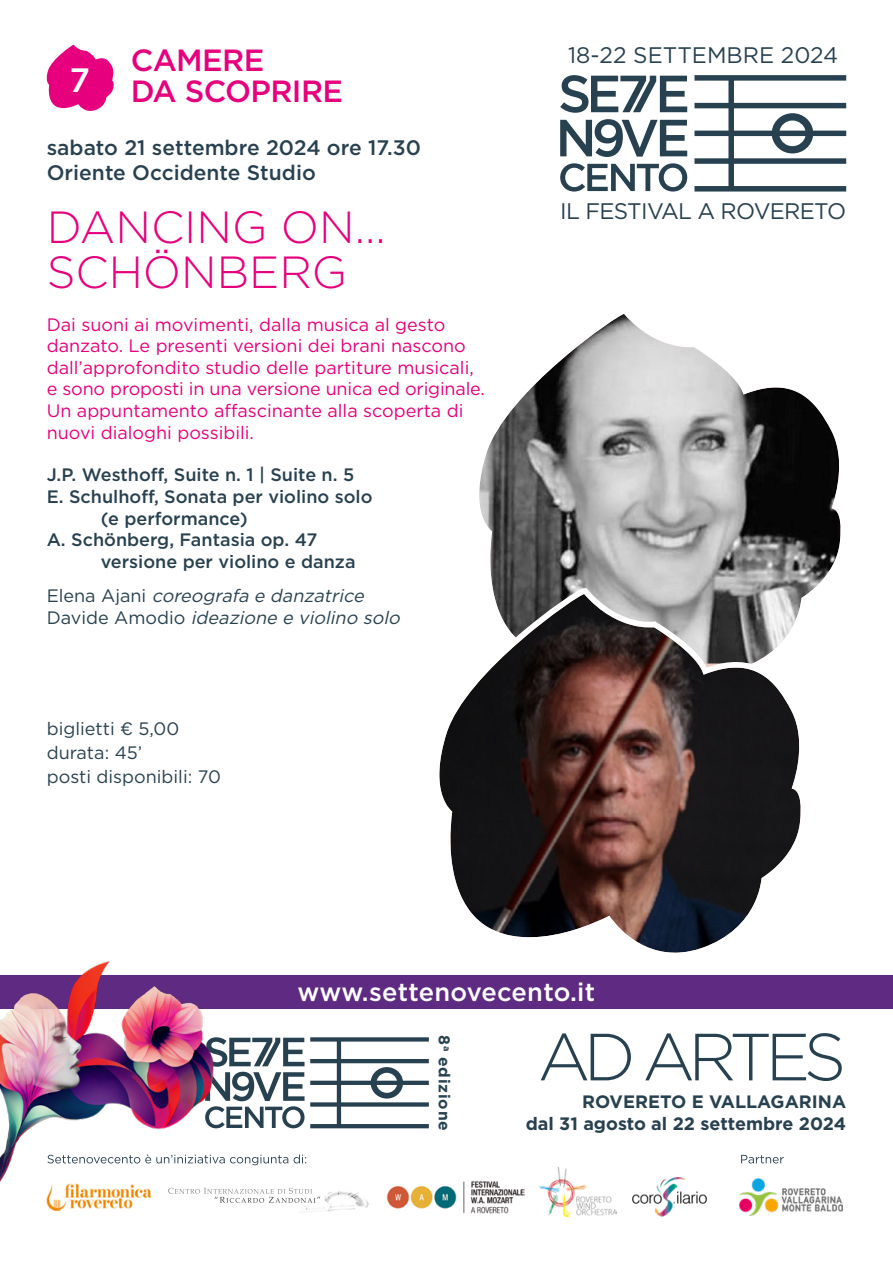
<style>
.page{position:relative;width:893px;height:1263px;background:#fff}
.page>*{position:absolute;margin:0;border:0;box-sizing:border-box;transform-origin:0 0}
.t1{font:300 66.6px "Gotham";letter-spacing:-.1em;color:#284150}
.t2{font:300 45px/45px "Gotham";color:#e6007d}
.t3{font:500 33.75px "Gotham";color:#fff}
.t4{font:500 30.6px/30.6px "Gotham";letter-spacing:-.02em;color:#e6007d}
.t5{font:500 25.5px "Gotham";letter-spacing:.01em;color:#fff}
.t6{font:22.5px "Gotham";letter-spacing:-.03em;color:#284150}
.t7{font:22.5px "Gotham";color:#284150}
.t8{font:500 21px/25.2px "Gotham";color:#284150}
.t9{font:18px/21.6px "Gotham";color:#e6007d}
.t10{font:500 18px "Gotham";color:#284150}
.t11{font:italic 18px/21.6px "Gotham";color:#284150}
.t12{font:700 18px/22px "Gotham";color:#284150;text-align:right}
.t13{font:18px/24px "Gotham";color:#284150}
.t14{font:700 15.75px "Gotham";letter-spacing:.05em;color:#284150}
.s1{font-style:normal}
</style>
<div class="page">
<svg style="left:224px;top:1154px;width:82px;height:11px"></svg>
<img style="left:47px;top:1191px;width:106px;height:19px">
<img style="left:387px;top:1180px;width:137px;height:33px">
<img style="left:299px;top:1191px;width:70px;height:22px">
<svg style="left:168px;top:1188px;width:152px;height:15px"></svg>
<img style="left:540px;top:1167px;width:77px;height:49px">
<img style="left:632px;top:1177px;width:75px;height:39px">
<img style="left:740px;top:1179px;width:102px;height:36px">
<svg style="left:741px;top:1155px;width:43px;height:8px"></svg>
<svg style="left:694px;top:75px;width:152px;height:117px"></svg>
<svg style="left:560px;top:163px;width:127px;height:29px"></svg>
<svg style="left:560px;top:119px;width:127px;height:38px"></svg>
<svg style="left:560px;top:75px;width:127px;height:38px"></svg>
<div style="left:0;top:975px;width:893px;height:33px;background:#5f2b82"></div>
<svg style="left:224px;top:1037px;width:205px;height:91px"></svg>
<img style="left:0;top:961px;width:224px;height:230px">
<svg style="left:479px;top:314px;width:362px;height:277px"></svg>
<svg style="left:439px;top:583px;width:372px;height:370px"></svg>
<svg style="left:46px;top:45px;width:68px;height:66px"></svg>
<h3 class="t4" style="left:131px;top:45px;width:214px">CAMERE<br>DA SCOPRIRE</h3>
<p class="t8" style="left:47px;top:135px;width:376px">sabato 21 settembre 2024 ore 17.30<br>Oriente Occidente Studio</p>
<h2 class="t2" style="left:47px;top:203px;width:340px">DANCING ON...<br>SCHÖNBERG</h2>
<p class="t9" style="left:47px;top:313px;width:440px">Dai suoni ai movimenti, dalla musica al gesto danzato. Le presenti versioni dei brani nascono dall’approfondito studio delle partiture musicali, e sono proposti in una versione unica ed originale.<br>Un appuntamento affascinante alla scoperta di nuovi dialoghi possibili.</p>
<p class="t10" style="left:47px;top:463px;width:309px">J.P. Westhoff, Suite n. 1 | Suite n. 5</p>
<p class="t10" style="left:47px;top:485px;width:327px">E. Schulhoff, Sonata per violino solo</p>
<p class="t10" style="left:101px;top:506px;width:149px">(e performance)</p>
<p class="t10" style="left:47px;top:528px;width:272px">A. Schönberg, Fantasia op. 47</p>
<p class="t10" style="left:101px;top:550px;width:256px">versione per violino e danza</p>
<p class="t11" style="left:47px;top:585px;width:359px"><span class="s1">E l e n a Aj a n i</span> coreografa e danzatrice<br><span class="s1">D a v i d e A m o d i o</span> ideazione e violino solo</p>
<h3 class="t3" style="left:69px;top:58px;width:22px">7</h3>
<p class="t13" style="left:47px;top:716px;width:176px">biglietti € 5,00 durata: 45’<br>posti disponibili: 70</p>
<p class="t7" style="left:568px;top:40px;width:272px">18-22 SETTEMBRE 2024</p>
<p class="t6" style="left:560px;top:196px;width:287px">IL FESTIVAL A ROVERETO</p>
<h3 class="t5" style="left:298px;top:975px;width:299px">www.settenovecento.it</h3>
<p class="t14" style="left:455px;top:1035px;width:97px;rotate:90deg">8<sup>a</sup> edizione</p>
<h1 class="t1" style="left:538px;top:1015px;width:310px">AD ARTES</h1>
<p class="t12" style="left:526px;top:1090px;width:322px">ROVERETO E VALLAGARINA<br>dal 31 agosto al 22 settembre 2024</p>
</div>
